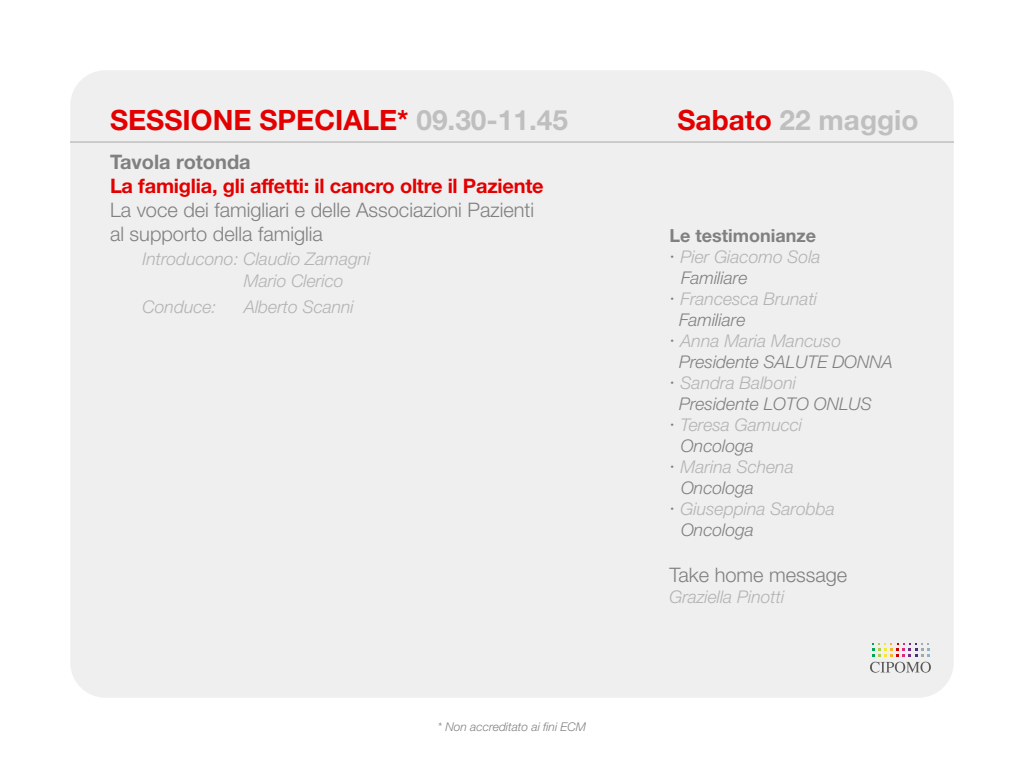
<style>
.page{position:relative;width:1024px;height:768px;background:#fff}
.page>*{position:absolute;margin:0;border:0;box-sizing:border-box;transform-origin:0 0}
.helvetica_obliquo_pe{font:700 28px "Helvetica Neue LT Std";color:#e30000}
.helvetica_obliquo_pe-2{font:700 28px "Helvetica Neue LT Std";color:#bfbfbf}
.Nomi{font:300 20px/24px "Helvetica Neue LT Std";color:#808080}
.Nomi-2{font:700 20px "Helvetica Neue LT Std";letter-spacing:-.01em;color:#e30000}
.Nomi-3{font:700 20px "Helvetica Neue LT Std";color:#808080}
.Nomi-4{font:700 18px "Helvetica Neue LT Std";color:#808080}
.Nomi-5{font:italic 300 17.5px "Helvetica Neue LT Std";color:#b3b3b3}
.Nomi-6{font:italic 300 17.5px/21px "Helvetica Neue LT Std";color:#808080}
.helvetica_obliquo_pe-3{font:italic 300 12px "Helvetica Neue LT Std";color:#808080}
.s1{color:#bfbfbf}
.s2{color:#e30000}
.s3{font-style:normal;font-size:20px;color:#808080}
.s4{font-style:normal;font-size:20px}
.s5{color:#b3b3b3}
</style>
<div class="page">
<div style="left:70px;top:70px;width:884px;height:628px;background:#efefef;border-radius:35px"></div>
<hr style="left:70px;top:141px;width:884px;height:2px;background:#bfbfbf">
<svg style="left:870px;top:643px;width:61px;height:30px"></svg>
<p class="helvetica_obliquo_pe" style="left:110px;top:103px;width:459px">SESSIONE SPECIALE* <span class="s1">09.30-11.45</span></p>
<p class="Nomi-3" style="left:110px;top:150px;width:142px">Tavola rotonda</p>
<p class="Nomi-2" style="left:110px;top:174px;width:435px">La famiglia, gli affetti: il cancro oltre il Paziente</p>
<p class="Nomi" style="left:110px;top:198px;width:426px">La voce dei famigliari e delle Associazioni Pazienti al supporto della famiglia</p>
<p class="Nomi-5" style="left:143px;top:248px;width:229px">Introducono: Claudio Zamagni</p>
<p class="Nomi-5" style="left:244px;top:270px;width:101px">Mario Clerico</p>
<p class="Nomi-5" style="left:143px;top:297px;width:75px">Conduce:</p>
<p class="Nomi-5" style="left:244px;top:297px;width:111px">Alberto Scanni</p>
<p class="helvetica_obliquo_pe-3" style="left:438px;top:719px;width:150px">* Non accreditato ai fini ECM</p>
<p class="helvetica_obliquo_pe-2" style="left:677px;top:103px;width:243px"><span class="s2">Sabato</span> 22 maggio</p>
<p class="Nomi-4" style="left:669px;top:224px;width:148px">Le testimonianze</p>
<p class="Nomi-5" style="left:669px;top:246px;width:153px"><span class="s3">·</span> Pier Giacomo Sola</p>
<p class="Nomi-6" style="left:681px;top:267px;width:68px">Familiare</p>
<p class="Nomi-5" style="left:670px;top:288px;width:149px"><span class="s3">·</span> Francesca Brunati</p>
<p class="Nomi-6" style="left:679px;top:309px;width:68px">Familiare</p>
<p class="Nomi-5" style="left:669px;top:330px;width:173px"><span class="s3">·</span> Anna Maria Mancuso</p>
<p class="Nomi-6" style="left:670px;top:351px;width:225px;text-indent:10px">Presidente SALUTE DONNA <span class="s4">·</span> <span class="s5">Sandra Balboni</span></p>
<p class="Nomi-6" style="left:679px;top:393px;width:194px">Presidente LOTO ONLUS</p>
<p class="Nomi-5" style="left:670px;top:414px;width:134px"><span class="s3">·</span> Teresa Gamucci</p>
<p class="Nomi-6" style="left:681px;top:435px;width:74px">Oncologa</p>
<p class="Nomi-5" style="left:670px;top:456px;width:126px"><span class="s3">·</span> Marina Schena</p>
<p class="Nomi-6" style="left:681px;top:477px;width:74px">Oncologa</p>
<p class="Nomi-5" style="left:670px;top:498px;width:167px"><span class="s3">·</span> Giuseppina Sarobba</p>
<p class="Nomi-6" style="left:681px;top:519px;width:74px">Oncologa</p>
<p class="Nomi" style="left:669px;top:562px;width:179px">Take home message</p>
<p class="Nomi-5" style="left:670px;top:586px;width:116px">Graziella Pinotti</p>
</div>
